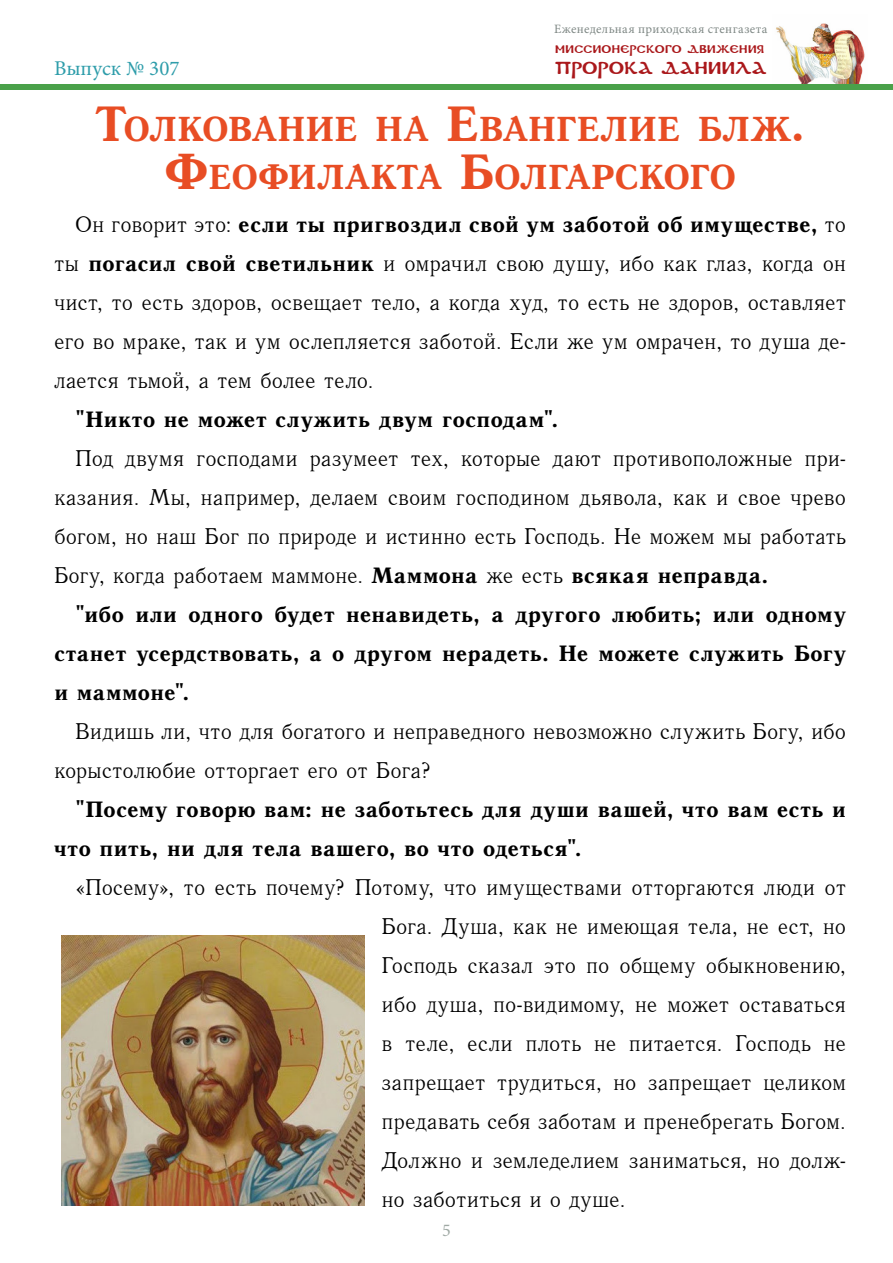
<style>
.page{position:relative;width:893px;height:1263px;background:#fff}
.page>*{position:absolute;margin:0;border:0;box-sizing:border-box;transform-origin:0 0}
.Заголовок_для_Св_Пис{font:700 33.6px/48px "Quant Antiqua";letter-spacing:-.01em;color:#e84d24;text-align:center}
._2__Основной_текст{font:22.5px/39px "Antiqua";letter-spacing:-.005em;color:#000;text-align:justify}
._2__Основной_текст-2{font:700 22.5px/39px "Antiqua";letter-spacing:-.005em;color:#000;text-align:justify}
.t1{font:21px "Minion Pro";color:#2e9daa}
.t2{font:18px "Minion Pro";color:#9fa9a4}
.t3{font:17.1px "DS Coptic";letter-spacing:.01em;color:#aa181b}
.t4{font:12.75px "Minion Pro";letter-spacing:.03em;color:#7f8885}
.t5{font:10.95px "DS Coptic";letter-spacing:.025em;color:#aa181b}
.s1{font-size:48px}
.s2{font-weight:700}
</style>
<div class="page">
<img style="left:776px;top:23px;width:89px;height:61px">
<div style="left:0;top:84px;width:893px;height:5px;background:#4aa14a"></div>
<img style="left:61px;top:935px;width:304px;height:270px">
<p class="t1" style="left:54px;top:54px;width:127px">Выпуск № 307</p>
<p class="t4" style="left:554px;top:21px;width:215px">Еженедельная приходская стенгазета</p>
<p class="t5" style="left:555px;top:42px;width:210px">Миссионерского движения</p>
<p class="t3" style="left:555px;top:57px;width:213px">ПРОРОКА ДАНИИЛА</p>
<p class="Заголовок_для_Св_Пис" style="left:95px;top:104px;width:712px"><span class="s1">Т</span>олкование на <span class="s1">Е</span>вангелие блж<span class="s1">.<br>Ф</span>еофилакта <span class="s1">Б</span>олгарского</p>
<p class="_2__Основной_текст" style="left:54px;top:205px;width:794px;text-indent:21px">Он говорит это: <span class="s2">если ты пригвоздил свой ум заботой об имуществе,</span> то ты <span class="s2">погасил свой светильник</span> и омрачил свою душу, ибо как глаз, когда он чист, то есть здоров, освещает тело, а когда худ, то есть не здоров, оставляет его во мраке, так и ум ослепляется заботой. Если же ум омрачен, то душа де&shy;лается тьмой, а тем более тело.</p>
<p class="_2__Основной_текст-2" style="left:75px;top:400px;width:485px">"Никто не может служить двум господам".</p>
<p class="_2__Основной_текст" style="left:54px;top:439px;width:794px;text-indent:21px">Под двумя господами разумеет тех, которые дают противоположные при&shy;казания. Мы, например, делаем своим господином дьявола, как и свое чрево богом, но наш Бог по природе и истинно есть Господь. Не можем мы работать Богу, когда работаем маммоне. <span class="s2">Маммона</span> же есть <span class="s2">всякая неправда.</span></p>
<p class="_2__Основной_текст-2" style="left:54px;top:595px;width:794px;text-indent:21px">"ибо или одного будет ненавидеть, а другого любить; или одному станет усердствовать, а о другом нерадеть. Не можете служить Богу и маммоне".</p>
<p class="_2__Основной_текст" style="left:54px;top:712px;width:794px;text-indent:21px">Видишь ли, что для богатого и неправедного невозможно служить Богу, ибо корыстолюбие отторгает его от Бога?</p>
<p class="_2__Основной_текст-2" style="left:54px;top:790px;width:794px;text-indent:21px">"Посему говорю вам: не заботьтесь для души вашей, что вам есть и что пить, ни для тела вашего, во что одеться".</p>
<p class="_2__Основной_текст" style="left:382px;top:868px;width:466px;text-indent:-306px">«Посему», то есть почему? Потому, что имуществами отторгаются люди от Бога. Душа, как не имеющая тела, не ест, но Господь сказал это по общему обыкновению, ибо душа, по-видимому, не может оставаться в теле, если плоть не питается. Господь не запрещает трудиться, но запрещает целиком предавать себя заботам и пренебрегать Богом.<br>Должно и земледелием заниматься, но долж&shy;но заботиться и о душе.</p>
<p class="t2" style="left:442px;top:1218px;width:10px">5</p>
</div>
